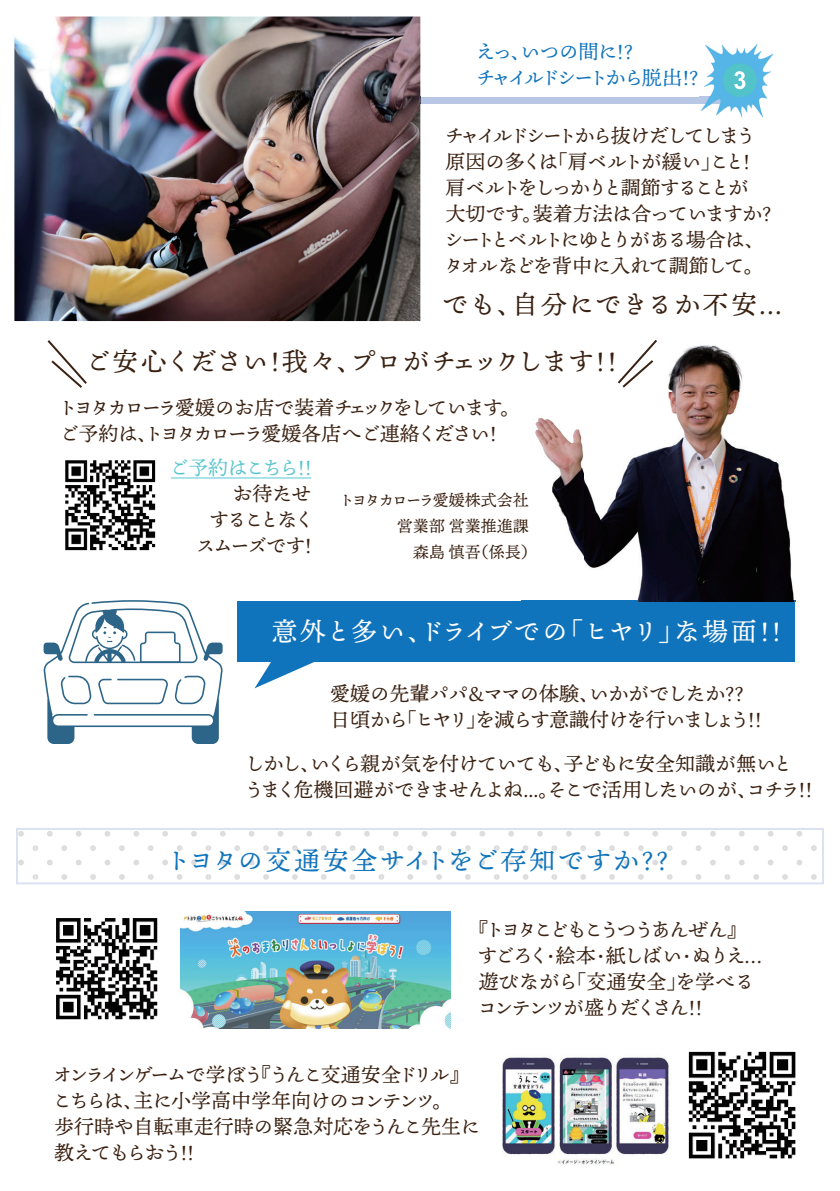
<style>
.page{position:relative;width:840px;height:1191px;background:#fff}
.page>*{position:absolute;margin:0;border:0;box-sizing:border-box;transform-origin:0 0}
.t1{font:26px "Ten Mincho";letter-spacing:-.015em;color:#3a2111}
.t2{font:26px "Ten Mincho";letter-spacing:-.01em;color:#fff}
.t3{font:26px "Ten Mincho";letter-spacing:.05em;color:#1074bc}
.t4{font:26px "Ten Mincho";letter-spacing:.065em;color:#3a2111}
.t5{font:20px/26px "Ten Mincho";letter-spacing:-.055em;color:#3a2111}
.t6{font:20px/26px "Ten Mincho";letter-spacing:-.08em;color:#3a2111}
.t7{font:20px/26px "Ten Mincho";letter-spacing:-.125em;color:#3a2111}
.t8{font:20px/26px "Ten Mincho";letter-spacing:-.105em;color:#3a2111}
.t9{font:20px/26px "Ten Mincho";letter-spacing:-.04em;color:#3a2111}
.t10{font:20px/26px "Ten Mincho";letter-spacing:-.14em;color:#1074bc}
.t11{font:20px "Ten Mincho";letter-spacing:-.09em;color:#5bc6cf}
.t12{font:16px "Ten Mincho";color:#3a2111}
.t13{font:16px "Ten Mincho";letter-spacing:-.12em;color:#3a2111}
</style>
<div class="page">
<svg style="left:44px;top:600px;width:178px;height:144px"></svg>
<svg style="left:254px;top:662px;width:60px;height:26px"></svg>
<div style="left:237px;top:601px;width:557px;height:61px;background:#1074bc"></div>
<svg style="left:16px;top:828px;width:807px;height:56px"></svg>
<img style="left:181px;top:911px;width:269px;height:118px">
<img style="left:502px;top:1057px;width:167px;height:108px">
<img style="left:688px;top:1051px;width:108px;height:108px">
<img style="left:56px;top:918px;width:102px;height:102px">
<img style="left:521px;top:345px;width:275px;height:256px">
<img style="left:637px;top:601px;width:157px;height:1px">
<hr style="left:171px;top:477px;width:140px;height:1px;background:#5bc6cf">
<img style="left:14px;top:17px;width:406px;height:304px">
<img style="left:65px;top:460px;width:91px;height:91px">
<div style="left:420px;top:97px;width:279px;height:6px;background:#b8c7e5"></div>
<img style="left:699px;top:44px;width:75px;height:74px">
<img style="left:699px;top:97px;width:37px;height:6px">
<div style="left:722px;top:63px;width:34px;height:34px;background:#52c3c8;border-radius:50%"></div>
<svg style="left:734px;top:71px;width:11px;height:18px"></svg>
<svg style="left:47px;top:340px;width:40px;height:48px"></svg>
<svg style="left:615px;top:339px;width:43px;height:51px"></svg>
<p class="t10" style="left:475px;top:39px;width:229px">えっ、いつの間に！？<br>チャイルドシートから脱出！？</p>
<p class="t6" style="left:443px;top:123px;width:334px">チャイルドシートから抜けだしてしまう原因の多くは「肩ベルトが緩い」こと！肩ベルトをしっかりと調節することが<br>大切です。装着方法は合っていますか？シートとベルトにゆとりがある場合は、タオルなどを背中に入れて調節して。</p>
<p class="t4" style="left:442px;top:290px;width:342px">でも、自分にできるか不安…</p>
<p class="t1" style="left:85px;top:347px;width:540px">ご安心ください！我々、プロがチェックします！！</p>
<p class="t8" style="left:58px;top:395px;width:464px">トヨタカローラ愛媛のお店で装着チェックをしています。ご予約は、トヨタカローラ愛媛各店へご連絡ください！</p>
<p class="t11" style="left:169px;top:456px;width:150px">ご予約はこちら！！</p>
<p class="t6" style="left:232px;top:481px;width:80px">お待たせ</p>
<p class="t6" style="left:209px;top:507px;width:107px">することなく</p>
<p class="t6" style="left:195px;top:533px;width:124px">スムーズです！</p>
<p class="t13" style="left:338px;top:491px;width:191px">トヨタカローラ愛媛株式会社</p>
<p class="t12" style="left:396px;top:517px;width:134px">営業部 営業推進課</p>
<p class="t12" style="left:412px;top:543px;width:125px">森島 慎吾（係長）</p>
<p class="t2" style="left:271px;top:616px;width:518px">意外と多い、ドライブでの「ヒヤリ」な場面！！</p>
<p class="t9" style="left:330px;top:681px;width:439px">愛媛の先輩パパ&amp;ママの体験、いかがでしたか？？日頃から「ヒヤリ」を減らす意識付けを行いましょう！！</p>
<p class="t5" style="left:244px;top:751px;width:575px">しかし、いくら親が気を付けていても、子どもに安全知識が無いと<br>うまく危機回避ができませんよね...。そこで活用したいのが、コチラ！！</p>
<p class="t3" style="left:165px;top:845px;width:511px">トヨタの交通安全サイトをご存知ですか？？</p>
<p class="t7" style="left:477px;top:917px;width:287px;text-indent:-9px">『トヨタこどもこうつうあんぜん』すごろく・絵本・紙しばい・ぬりえ…遊びながら「交通安全」を学べるコンテンツが盛りだくさん！！</p>
<p class="t5" style="left:53px;top:1061px;width:429px">オンラインゲームで学ぼう『うんこ交通安全ドリル』こちらは、主に小学高中学年向けのコンテンツ。<br>歩行時や自転車走行時の緊急対応をうんこ先生に教えてもらおう！！</p>
</div>
